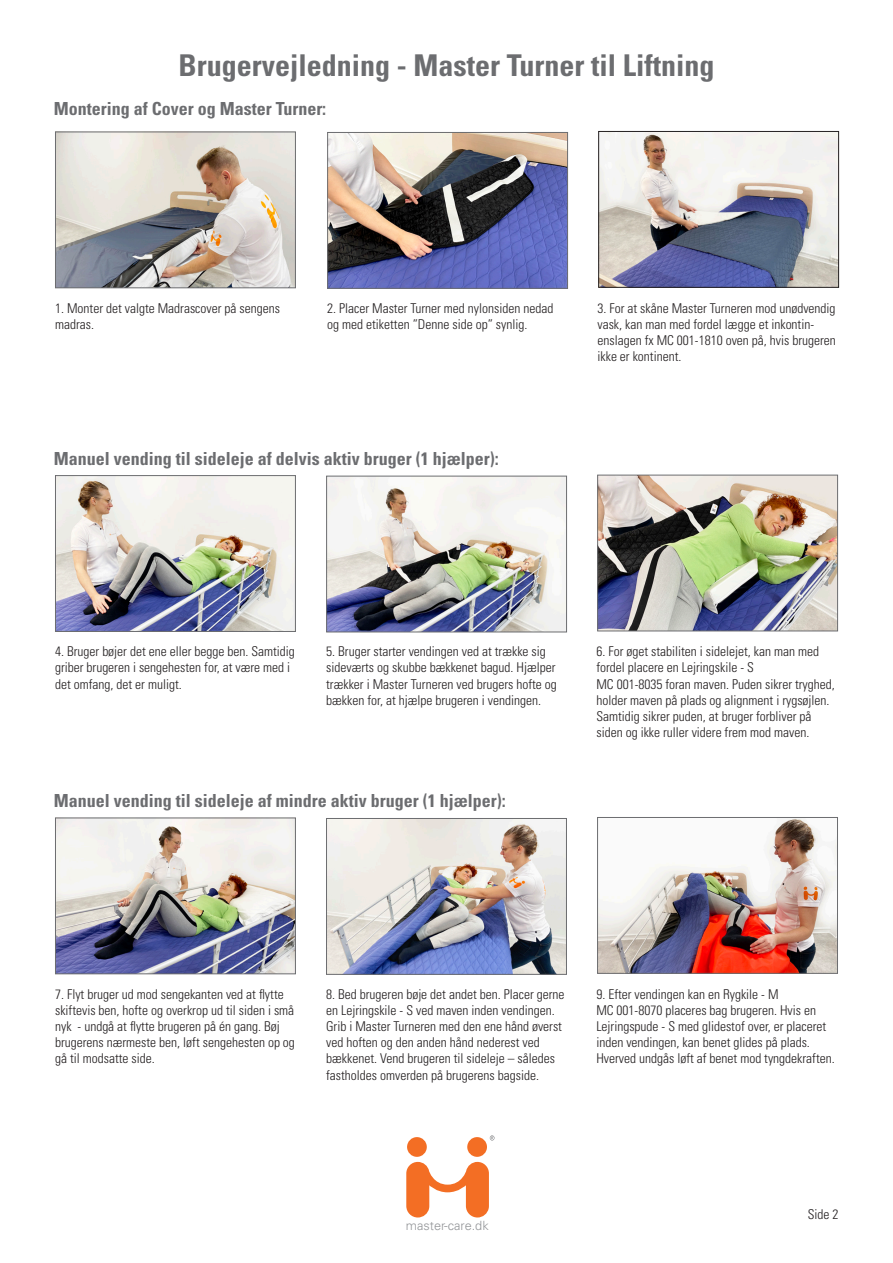
<style>
.page{position:relative;width:893px;height:1263px;background:#fff}
.page>*{position:absolute;margin:0;border:0;box-sizing:border-box;transform-origin:0 0}
.t1{font:700 condensed 30px "Univers LT Std";color:#6c6d70}
.Underoverskrift{font:700 condensed 18px "Univers LT Std";color:#6c6d70}
.t2{font:300 condensed 13.5px/16.2px "Univers LT Std";color:#231f20}
.t3{font:300 12.75px "Univers LT Std";color:#939598}
</style>
<div class="page">
<img style="left:600px;top:133px;width:237px;height:153px">
<div style="left:598px;top:131px;width:241px;height:157px;border:1px solid #231f20"></div>
<img style="left:329px;top:134px;width:237px;height:153px">
<div style="left:327px;top:132px;width:241px;height:157px;border:1px solid #6c6d70"></div>
<img style="left:57px;top:134px;width:237px;height:152px">
<div style="left:55px;top:132px;width:241px;height:156px;border:1px solid #6c6d70"></div>
<img style="left:599px;top:477px;width:237px;height:152px">
<div style="left:597px;top:475px;width:241px;height:156px;border:1px solid #6c6d70"></div>
<img style="left:328px;top:478px;width:237px;height:152px">
<div style="left:326px;top:476px;width:241px;height:156px;border:1px solid #6c6d70"></div>
<img style="left:57px;top:477px;width:237px;height:153px">
<div style="left:55px;top:475px;width:241px;height:157px;border:1px solid #6c6d70"></div>
<img style="left:599px;top:819px;width:237px;height:153px">
<div style="left:597px;top:817px;width:241px;height:157px;border:1px solid #6c6d70"></div>
<img style="left:328px;top:820px;width:237px;height:153px">
<div style="left:326px;top:818px;width:241px;height:157px;border:1px solid #6c6d70"></div>
<img style="left:57px;top:819px;width:237px;height:153px">
<div style="left:55px;top:817px;width:241px;height:157px;border:1px solid #6c6d70"></div>
<svg style="left:406px;top:1162px;width:83px;height:55px"></svg>
<div style="left:407px;top:1137px;width:20px;height:20px;background:#f36e24;border-radius:50%"></div>
<div style="left:467px;top:1137px;width:20px;height:20px;background:#f36e24;border-radius:50%"></div>
<svg style="left:490px;top:1135px;width:4px;height:5px"></svg>
<h1 class="t1" style="left:178px;top:47px;width:538px">Brugervejledning - Master Turner til Liftning</h1>
<p class="Underoverskrift" style="left:54px;top:97px;width:274px">Montering af Cover og Master Turner:</p>
<p class="t2" style="left:55px;top:300px;width:226px">1. Monter det valgte Madrascover på sengens madras.</p>
<p class="t2" style="left:327px;top:300px;width:228px">2. Placer Master Turner med nylonsiden nedad og med etiketten ”Denne side op” synlig.</p>
<p class="Underoverskrift" style="left:54px;top:447px;width:446px">Manuel vending til sideleje af delvis aktiv bruger (1 hjælper):</p>
<p class="t2" style="left:597px;top:300px;width:240px">3. For at skåne Master Turneren mod unødvendig vask, kan man med fordel lægge et inkontin&shy;enslagen fx MC 001-1810 oven på, hvis brugeren ikke er kontinent.</p>
<p class="t2" style="left:55px;top:643px;width:241px">4. Bruger bøjer det ene eller begge ben. Samtidig griber brugeren i sengehesten for, at være med i det omfang, det er muligt.</p>
<p class="t2" style="left:326px;top:643px;width:232px">5. Bruger starter vendingen ved at trække sig sideværts og skubbe bækkenet bagud. Hjælper trækker i Master Turneren ved brugers hofte og bækken for, at hjælpe brugeren i vendingen.</p>
<p class="Underoverskrift" style="left:54px;top:789px;width:453px">Manuel vending til sideleje af mindre aktiv bruger (1 hjælper):</p>
<p class="t2" style="left:596px;top:643px;width:240px">6. For øget stabiliten i sidelejet, kan man med fordel placere en Lejringskile - S<br>MC 001-8035 foran maven. Puden sikrer tryghed, holder maven på plads og alignment i rygsøjlen.<br>Samtidig sikrer puden, at bruger forbliver på siden og ikke ruller videre frem mod maven.</p>
<p class="t2" style="left:55px;top:986px;width:241px">7. Flyt bruger ud mod sengekanten ved at flytte skiftevis ben, hofte og overkrop ud til siden i små nyk - undgå at flytte brugeren på én gang. Bøj brugerens nærmeste ben, løft sengehesten op og gå til modsatte side.</p>
<p class="t2" style="left:326px;top:986px;width:240px">8. Bed brugeren bøje det andet ben. Placer gerne en Lejringskile - S ved maven inden vendingen.<br>Grib i Master Turneren med den ene hånd øverst ved hoften og den anden hånd nederest ved bækkenet. Vend brugeren til sideleje – således fastholdes omverden på brugerens bagside.</p>
<p class="t2" style="left:596px;top:986px;width:240px">9. Efter vendingen kan en Rygkile - M<br>MC 001-8070 placeres bag brugeren. Hvis en Lejringspude - S med glidestof over, er placeret inden vendingen, kan benet glides på plads.<br>Hverved undgås løft af benet mod tyngdekraften.</p>
<p class="t3" style="left:406px;top:1217px;width:84px">master-care.dk</p>
<p class="t2" style="left:808px;top:1206px;width:32px">Side 2</p>
</div>
